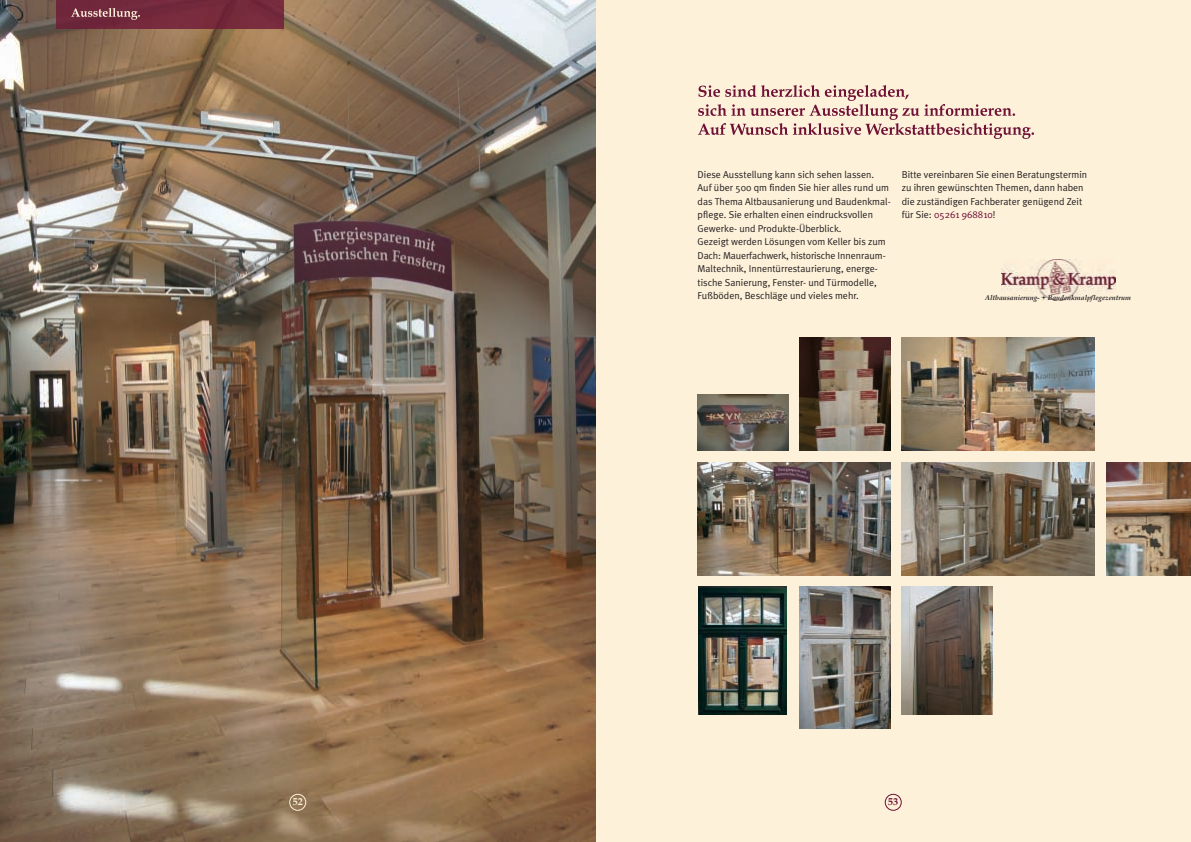
<style>
.page{position:relative;width:1191px;height:842px;background:#fff}
.page>*{position:absolute;margin:0;border:0;box-sizing:border-box;transform-origin:0 0}
.t1{font:10px/13.5px "Meta Plus Normal";color:#231f20}
.t2{font:700 10px "Book Antiqua";color:#fef1d9}
.t3{font:700 10px "Book Antiqua";color:#6e0f35}
.t4{font:italic 700 7px "Book Antiqua";color:#231f20}
.s1{color:#6e0f35}
</style>
<div class="page">
<div style="left:595px;top:0;width:596px;height:842px;background:#fef1d9"></div>
<img style="left:0;top:0;width:595px;height:842px">
<div style="left:57px;top:0;width:226px;height:28px;background:#742a3c"></div>
<svg style="left:71px;top:8px;width:69px;height:12px"></svg>
<img style="left:901px;top:462px;width:193px;height:113px">
<img style="left:901px;top:337px;width:193px;height:114px">
<img style="left:799px;top:337px;width:91px;height:114px">
<img style="left:1107px;top:462px;width:84px;height:113px">
<img style="left:901px;top:587px;width:91px;height:127px">
<img style="left:697px;top:394px;width:91px;height:57px">
<img style="left:799px;top:587px;width:91px;height:142px">
<img style="left:698px;top:587px;width:89px;height:127px">
<img style="left:697px;top:462px;width:193px;height:113px">
<svg style="left:698px;top:85px;width:336px;height:54px"></svg>
<svg style="left:884px;top:794px;width:17px;height:17px"></svg>
<svg style="left:289px;top:794px;width:17px;height:17px"></svg>
<img style="left:1002px;top:259px;width:113px;height:41px">
<p class="t1" style="left:697px;top:168px;width:195px">Diese Ausstellung kann sich sehen lassen.<br>Auf über 500 qm finden Sie hier alles rund um das Thema Altbausanierung und Baudenkmal&shy;pflege. Sie erhalten einen eindrucksvollen Gewerke- und Produkte-Überblick.<br>Gezeigt werden Lösungen vom Keller bis zum Dach: Mauerfachwerk, historische Innenraum-Maltechnik, Innentürrestaurierung, energe&shy;tische Sanierung, Fenster- und Türmodelle, Fußböden, Beschläge und vieles mehr.</p>
<p class="t1" style="left:901px;top:168px;width:187px">Bitte vereinbaren Sie einen Beratungstermin zu ihren gewünschten Themen, dann haben die zuständigen Fachberater genügend Zeit für Sie: <span class="s1">05261 968810</span>!</p>
<p class="t4" style="left:985px;top:294px;width:147px">Altbausanierung- + Baudenkmalpflegezentrum</p>
<p class="t2" style="left:293px;top:796px;width:11px">52</p>
<p class="t3" style="left:888px;top:796px;width:11px">53</p>
</div>
